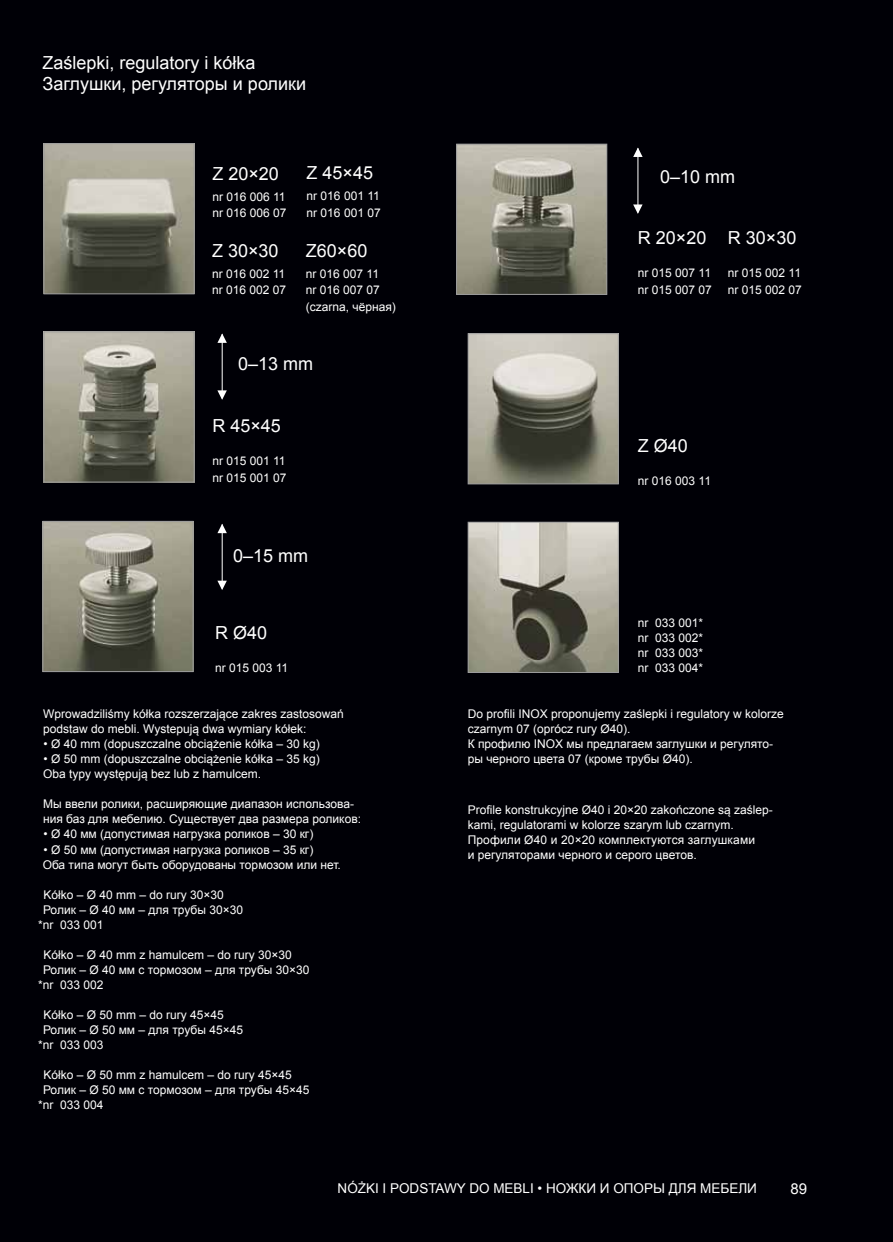
<style>
.page{position:relative;width:893px;height:1242px;background:#000006}
.page>*{position:absolute;margin:0;border:0;box-sizing:border-box;transform-origin:0 0}
.t1{font:18px/21px "Arial";color:#fff}
.t2{font:15px "Arial";color:#fff}
.t3{font:13.5px "Arial";color:#fff}
.t4{font:12px/15px "Arial";color:#fff}
</style>
<div class="page">
<img style="left:458px;top:146px;width:147px;height:147px">
<div style="left:456px;top:144px;width:151px;height:151px;border:1px solid #9c9c9d"></div>
<img style="left:470px;top:335px;width:147px;height:147px">
<div style="left:468px;top:333px;width:151px;height:151px;border:1px solid #9c9c9d"></div>
<img style="left:470px;top:524px;width:147px;height:147px">
<div style="left:468px;top:522px;width:151px;height:151px;border:1px solid #9c9c9d"></div>
<img style="left:46px;top:145px;width:147px;height:147px">
<div style="left:44px;top:143px;width:151px;height:151px;border:1px solid #9c9c9d"></div>
<img style="left:46px;top:333px;width:147px;height:147px">
<div style="left:44px;top:331px;width:151px;height:151px;border:1px solid #9c9c9d"></div>
<img style="left:45px;top:523px;width:146px;height:147px">
<div style="left:43px;top:521px;width:150px;height:151px;border:1px solid #9c9c9d"></div>
<svg style="left:217px;top:333px;width:10px;height:10px"></svg>
<svg style="left:217px;top:388px;width:10px;height:12px"></svg>
<hr style="left:222px;top:334px;width:1px;height:64px;background:#fff">
<svg style="left:633px;top:147px;width:9px;height:10px"></svg>
<svg style="left:633px;top:202px;width:9px;height:12px"></svg>
<hr style="left:638px;top:148px;width:1px;height:65px;background:#fff">
<svg style="left:217px;top:524px;width:10px;height:9px"></svg>
<svg style="left:217px;top:578px;width:10px;height:12px"></svg>
<hr style="left:222px;top:524px;width:1px;height:65px;background:#fff">
<h1 class="t1" style="left:43px;top:53px;width:265px">Zaślepki, regulatory i kółka<br>Заглушки, регуляторы и ролики</h1>
<h1 class="t1" style="left:212px;top:163px;width:68px">Z 20×20</h1>
<p class="t4" style="left:212px;top:188px;width:76px;line-height:16.5px">nr 016 006 11 nr 016 006 07</p>
<h1 class="t1" style="left:212px;top:240px;width:68px">Z 30×30</h1>
<p class="t4" style="left:212px;top:265px;width:76px;line-height:16.5px">nr 016 002 11 nr 016 002 07</p>
<h1 class="t1" style="left:307px;top:162px;width:68px">Z 45×45</h1>
<p class="t4" style="left:307px;top:188px;width:76px;line-height:16.5px">nr 016 001 11 nr 016 001 07</p>
<h1 class="t1" style="left:306px;top:240px;width:63px">Z60×60</h1>
<p class="t4" style="left:306px;top:265px;width:92px;line-height:16.5px">nr 016 007 11<br>nr 016 007 07 (czarna, чёрная)</p>
<h1 class="t1" style="left:238px;top:353px;width:77px">0–13 mm</h1>
<h1 class="t1" style="left:212px;top:415px;width:70px">R 45×45</h1>
<p class="t4" style="left:212px;top:453px;width:76px;line-height:16.5px">nr 015 001 11 nr 015 001 07</p>
<h1 class="t1" style="left:233px;top:545px;width:77px">0–15 mm</h1>
<h1 class="t1" style="left:215px;top:622px;width:54px">R Ø40</h1>
<p class="t4" style="left:215px;top:661px;width:75px">nr 015 003 11</p>
<p class="t4" style="left:43px;top:707px;width:302px">Wprowadziliśmy kółka rozszerzające zakres zastosowań podstaw do mebli. Wystepują dwa wymiary kółek:</p>
<p class="t4" style="left:44px;top:737px;width:278px">• Ø 40 mm (dopuszczalne obciążenie kółka – 30 kg)</p>
<p class="t4" style="left:43px;top:752px;width:278px">• Ø 50 mm (dopuszczalne obciążenie kółka – 35 kg)<br>Oba typy występują bez lub z hamulcem.</p>
<p class="t4" style="left:43px;top:797px;width:319px">Мы ввели ролики, расширяющие диапазон использова&shy;ния баз для мебелию. Существует два размера роликов:</p>
<p class="t4" style="left:44px;top:827px;width:271px">• Ø 40 мм (допустимая нагрузка роликов – 30 кг)</p>
<p class="t4" style="left:43px;top:842px;width:300px">• Ø 50 мм (допустимая нагрузка роликов – 35 кг)<br>Оба типа могут быть оборудованы тормозом или нет.</p>
<p class="t4" style="left:43px;top:887px;width:182px">Kółko – Ø 40 mm – do rury 30×30</p>
<p class="t4" style="left:43px;top:902px;width:201px">Ролик – Ø 40 мм – для трубы 30×30</p>
<p class="t4" style="left:38px;top:917px;width:67px">*nr 033 001</p>
<p class="t4" style="left:43px;top:947px;width:250px">Kółko – Ø 40 mm z hamulcem – do rury 30×30</p>
<p class="t4" style="left:43px;top:962px;width:268px">Ролик – Ø 40 мм с тормозом – для трубы 30×30</p>
<p class="t4" style="left:38px;top:977px;width:67px">*nr 033 002</p>
<p class="t4" style="left:43px;top:1007px;width:182px">Kółko – Ø 50 mm – do rury 45×45</p>
<p class="t4" style="left:43px;top:1022px;width:201px">Ролик – Ø 50 мм – для трубы 45×45</p>
<p class="t4" style="left:38px;top:1037px;width:67px">*nr 033 003</p>
<p class="t4" style="left:43px;top:1067px;width:250px">Kółko – Ø 50 mm z hamulcem – do rury 45×45</p>
<p class="t4" style="left:43px;top:1082px;width:268px">Ролик – Ø 50 мм с тормозом – для трубы 45×45</p>
<p class="t4" style="left:38px;top:1097px;width:67px">*nr 033 004</p>
<h1 class="t1" style="left:660px;top:166px;width:77px">0–10 mm</h1>
<h1 class="t1" style="left:638px;top:228px;width:70px">R 20×20</h1>
<p class="t4" style="left:638px;top:265px;width:76px;line-height:16.5px">nr 015 007 11 nr 015 007 07</p>
<h1 class="t1" style="left:728px;top:228px;width:70px">R 30×30</h1>
<p class="t4" style="left:728px;top:265px;width:76px;line-height:16.5px">nr 015 002 11 nr 015 002 07</p>
<h1 class="t1" style="left:638px;top:435px;width:52px">Z Ø40</h1>
<p class="t4" style="left:638px;top:473px;width:75px">nr 016 003 11</p>
<p class="t4" style="left:638px;top:615px;width:67px;text-align:justify">nr 033 001* nr 033 002* nr 033 003* nr 033 004*</p>
<p class="t4" style="left:468px;top:707px;width:318px">Do profili INOX proponujemy zaślepki i regulatory w kolorze czarnym 07 (oprócz rury Ø40).<br>К профилю INOX мы предлагаем заглушки и регулято&shy;ры черного цвета 07 (кроме трубы Ø40).</p>
<p class="t4" style="left:468px;top:802px;width:307px">Profile konstrukcyjne Ø40 i 20×20 zakończone są zaślep&shy;kami, regulatorami w kolorze szarym lub czarnym.<br>Профили Ø40 и 20×20 комплектуются заглушками<br>и регуляторами черного и серого цветов.</p>
<p class="t3" style="left:338px;top:1179px;width:421px">NÓŻKI I PODSTAWY DO MEBLI • НОЖКИ И ОПОРЫ ДЛЯ МЕБЕЛИ</p>
<p class="t2" style="left:790px;top:1178px;width:18px">89</p>
</div>
